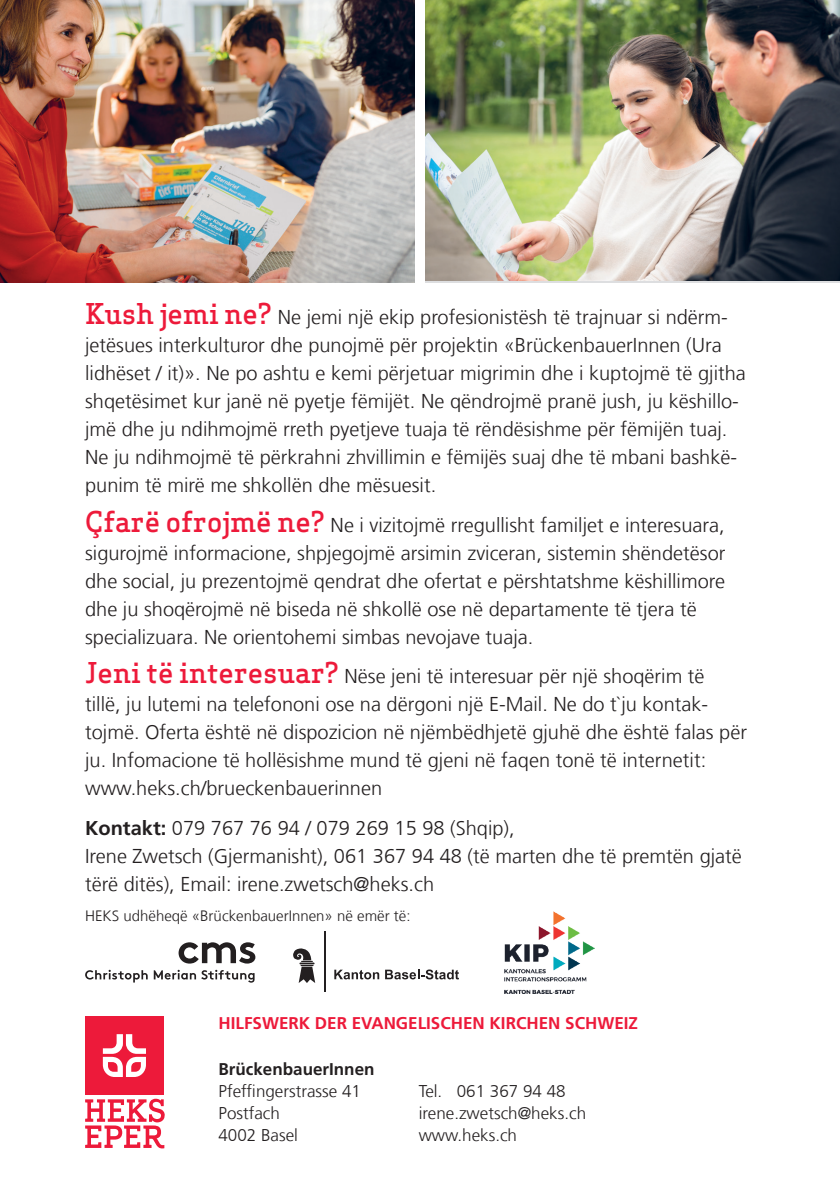
<style>
.page{position:relative;width:840px;height:1191px;background:#fff}
.page>*{position:absolute;margin:0;border:0;box-sizing:border-box;transform-origin:0 0}
.t1{font:300 20px/28px "Frutiger LT Com";color:#231f20}
.t2{font:300 17px "Frutiger LT Com";color:#231f20}
.t3{font:700 17px "Frutiger LT Com";color:#ed1a3a}
.t4{font:700 17px "Frutiger LT Com";color:#231f20}
.t5{font:300 15px "Frutiger LT Com";color:#231f20}
.s1{font-family:"Apex Serif";font-weight:500;font-size:28px;color:#ed1a3a}
.s2{font-weight:700}
</style>
<div class="page">
<div style="left:85px;top:1016px;width:79px;height:78px;background:#ed1a3a"></div>
<svg style="left:103px;top:1034px;width:43px;height:43px"></svg>
<svg style="left:85px;top:1098px;width:80px;height:50px"></svg>
<img style="left:0;top:0;width:414px;height:283px">
<img style="left:425px;top:0;width:414px;height:280px">
<svg style="left:85px;top:969px;width:169px;height:13px"></svg>
<svg style="left:178px;top:942px;width:77px;height:21px"></svg>
<img style="left:504px;top:911px;width:90px;height:82px">
<svg style="left:334px;top:969px;width:45px;height:10px"></svg>
<svg style="left:385px;top:969px;width:73px;height:10px"></svg>
<svg style="left:293px;top:948px;width:22px;height:35px"></svg>
<hr style="left:324px;top:931px;width:1px;height:60px;background:#231f20">
<p class="t1" style="left:85px;top:304px;width:662px"><span class="s1">Kush jemi ne?</span> Ne jemi një ekip profesionistësh të trajnuar si ndërm&shy;jetësues interkulturor dhe punojmë për projektin «BrückenbauerInnen (Ura lidhëset / it)». Ne po ashtu e kemi përjetuar migrimin dhe i kuptojmë të gjitha shqetësimet kur janë në pyetje fëmijët. Ne qëndrojmë pranë jush, ju këshillo&shy;jmë dhe ju ndihmojmë rreth pyetjeve tuaja të rëndësishme për fëmijën tuaj.<br>Ne ju ndihmojmë të përkrahni zhvillimin e fëmijës suaj dhe të mbani bashkë&shy;punim të mirë me shkollën dhe mësuesit.</p>
<p class="t1" style="left:85px;top:511px;width:641px"><span class="s1">Çfarë ofrojmë ne?</span> Ne i vizitojmë rregullisht familjet e interesuara, sigurojmë informacione, shpjegojmë arsimin zviceran, sistemin shëndetësor dhe social, ju prezentojmë qendrat dhe ofertat e përshtatshme këshillimore dhe ju shoqërojmë në biseda në shkollë ose në departamente të tjera të specializuara. Ne orientohemi simbas nevojave tuaja.</p>
<p class="t1" style="left:85px;top:662px;width:663px"><span class="s1">Jeni të interesuar?</span> Nëse jeni të interesuar për një shoqërim të<br>tillë, ju lutemi na telefononi ose na dërgoni një E-Mail. Ne do t`ju kontak&shy;tojmë. Oferta është në dispozicion në njëmbëdhjetë gjuhë dhe është falas për ju. Infomacione të hollësishme mund të gjeni në faqen tonë të internetit: www.heks.ch/brueckenbauerinnen</p>
<p class="t1" style="left:85px;top:814px;width:658px"><span class="s2">Kontakt:</span> 079 767 76 94 / 079 269 15 98 (Shqip),<br>Irene Zwetsch (Gjermanisht), 061 367 94 48 (të marten dhe të premtën gjatë tërë ditës), Email: irene.zwetsch@heks.ch</p>
<p class="t5" style="left:85px;top:906px;width:327px">HEKS udhëheqë «BrückenbauerInnen» në emër të:</p>
<p class="t3" style="left:218px;top:1013px;width:421px">HILFSWERK DER EVANGELISCHEN KIRCHEN SCHWEIZ</p>
<p class="t4" style="left:218px;top:1059px;width:157px">BrückenbauerInnen</p>
<p class="t2" style="left:218px;top:1081px;width:144px">Pfeffingerstrasse 41</p>
<p class="t2" style="left:418px;top:1081px;width:148px">Tel. 061 367 94 48</p>
<p class="t2" style="left:218px;top:1103px;width:63px">Postfach</p>
<p class="t2" style="left:418px;top:1103px;width:169px">irene.zwetsch@heks.ch</p>
<p class="t2" style="left:218px;top:1125px;width:81px">4002 Basel</p>
<p class="t2" style="left:418px;top:1125px;width:100px">www.heks.ch</p>
</div>
